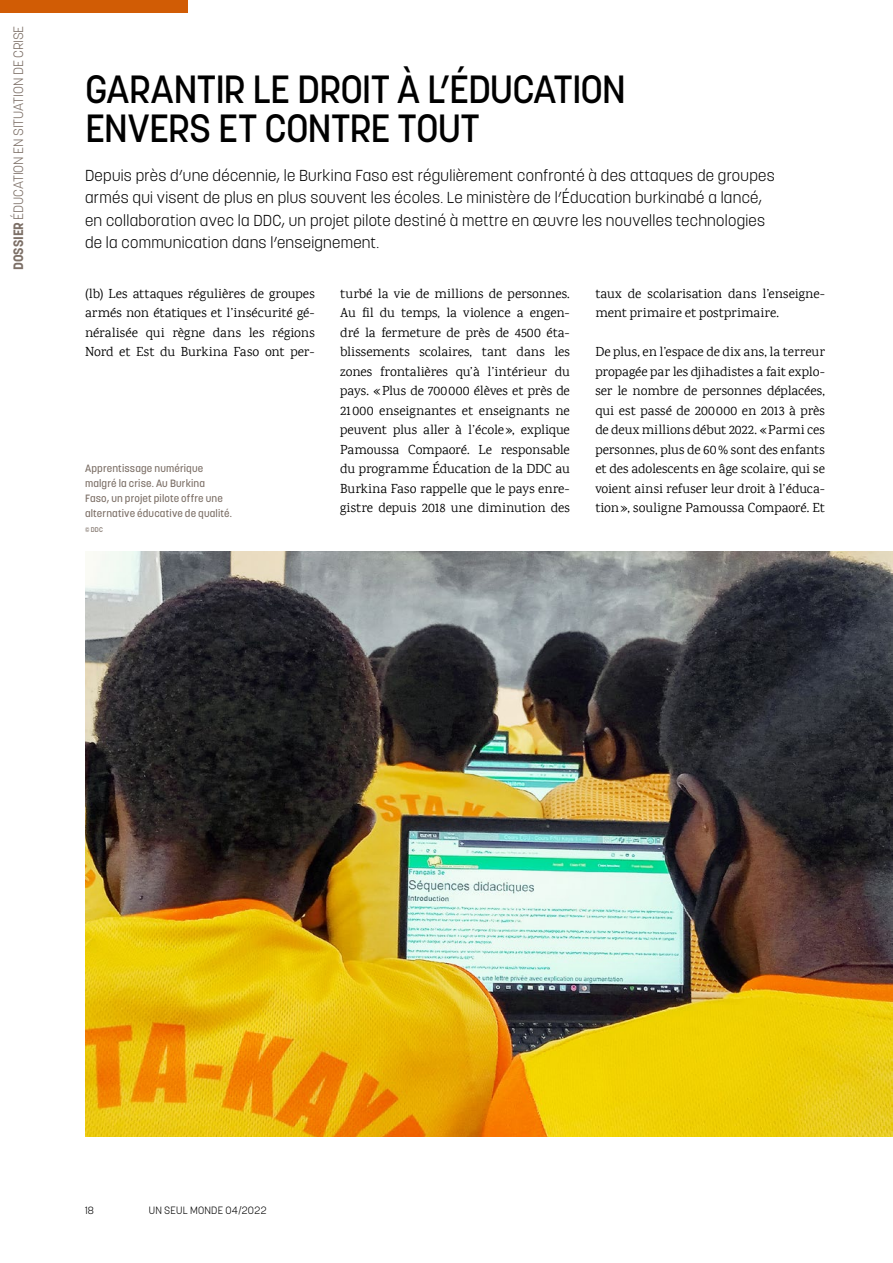
<style>
.page{position:relative;width:893px;height:1263px;background:#fff}
.page>*{position:absolute;margin:0;border:0;box-sizing:border-box;transform-origin:0 0}
.t1{font:500 39px/39px "Korolev";letter-spacing:-.025em;color:#000}
.t2{font:300 15.75px/22.5px "Korolev";letter-spacing:.015em;color:#000}
.t3{font:13.5px/19.5px "Karma";letter-spacing:.005em;color:#000;text-align:justify}
.t4{font:300 13.5px "Korolev";letter-spacing:-.01em;color:#7c6f66}
.t5{font:500 10.5px/15px "Korolev";letter-spacing:.015em;color:#7c6f66}
.t6{font:300 10.5px "Korolev";letter-spacing:.02em;color:#000}
.t7{font:500 6.75px "Korolev";color:#7c6f66}
.s1{font-weight:700}
</style>
<div class="page">
<img style="left:85px;top:551px;width:808px;height:585px">
<div style="left:0;top:0;width:188px;height:13px;background:#d15c05"></div>
<p class="t4" style="left:10px;top:270px;width:246px;rotate:-90deg"><span class="s1">DOSSIER</span> ÉDUCATION EN SITUATION DE CRISE</p>
<h1 class="t1" style="left:85px;top:69px;width:543px">GARANTIR LE DROIT À L’ÉDUCATION<br>ENVERS ET CONTRE TOUT</h1>
<p class="t2" style="left:85px;top:164px;width:691px">Depuis près d’une décennie, le Burkina Faso est régulièrement confronté à des attaques de groupes armés qui visent de plus en plus souvent les écoles. Le ministère de l’Éducation burkinabé a lancé, en collaboration avec la DDC, un projet pilote destiné à mettre en œuvre les nouvelles technologies de la communication dans l’enseignement.</p>
<p class="t3" style="left:85px;top:283px;width:231px">(lb) Les attaques régulières de groupes armés non étatiques et l’insécurité gé&shy;néralisée qui règne dans les régions Nord et Est du Burkina Faso ont per-</p>
<p class="t3" style="left:340px;top:283px;width:231px">turbé la vie de millions de personnes.<br>Au fil du temps, la violence a engen&shy;dré la fermeture de près de 4500 éta&shy;blissements scolaires, tant dans les zones frontalières qu’à l’intérieur du pays. «Plus de 700000 élèves et près de 21000 enseignantes et enseignants ne peuvent plus aller à l’école», explique Pamoussa Compaoré. Le responsable du programme Éducation de la DDC au Burkina Faso rappelle que le pays enre&shy;gistre depuis 2018 une diminution des</p>
<p class="t3" style="left:595px;top:283px;width:231px">taux de scolarisation dans l’enseigne&shy;ment primaire et postprimaire.</p>
<p class="t3" style="left:595px;top:342px;width:231px">De plus, en l’espace de dix ans, la terreur propagée par les djihadistes a fait explo&shy;ser le nombre de personnes déplacées, qui est passé de 200000 en 2013 à près de deux millions début 2022. «Parmi ces personnes, plus de 60% sont des enfants et des adolescents en âge scolaire, qui se voient ainsi refuser leur droit à l’éduca&shy;tion», souligne Pamoussa Compaoré. Et</p>
<p class="t5" style="left:85px;top:460px;width:148px">Apprentissage numérique malgré la crise. Au Burkina<br>Faso, un projet pilote offre une alternative éducative de qualité.</p>
<p class="t7" style="left:85px;top:525px;width:19px">© DDC</p>
<p class="t6" style="left:85px;top:1204px;width:10px">18</p>
<p class="t6" style="left:149px;top:1204px;width:119px">UN SEUL MONDE 04/2022</p>
</div>
